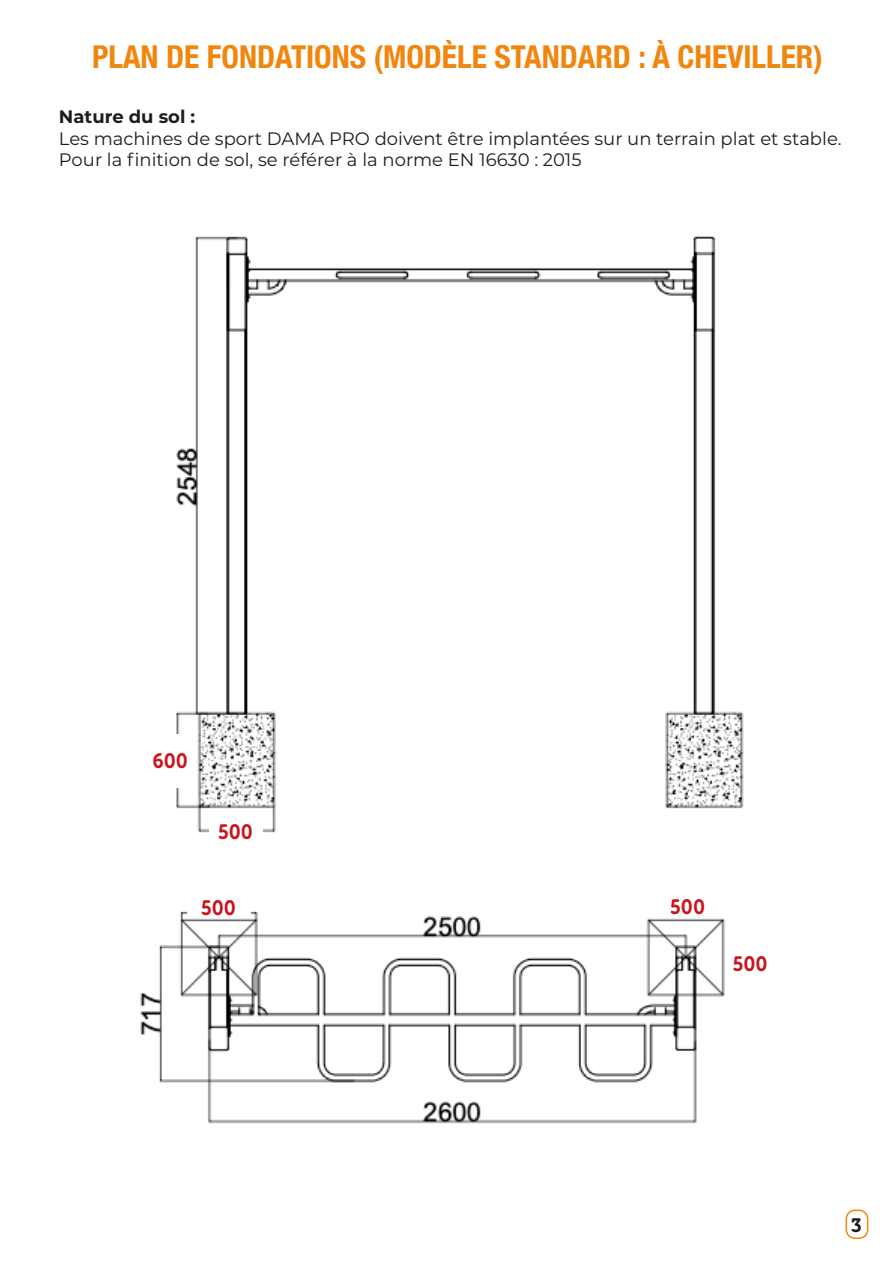
<style>
.page{position:relative;width:893px;height:1263px;background:#fff}
.page>*{position:absolute;margin:0;border:0;box-sizing:border-box;transform-origin:0 0}
.t1{font:700 condensed 31.5px "Helvetica Neue";color:#f1860e}
.t2{font:700 22.5px "Clone Rounded";color:#ca151e;scale:.91 1}
.t3{font:700 21px "Clone Rounded";color:#1d1d1b}
.t4{font:18px/21.6px "Montserrat";color:#1d1d1b}
.t5{font:700 18px "Montserrat";color:#1d1d1b}
</style>
<div class="page">
<div style="left:846px;top:1209px;width:22px;height:30px;border:2px solid #f1860e;border-radius:9px"></div>
<img style="left:140px;top:911px;width:585px;height:213px">
<img style="left:176px;top:236px;width:568px;height:597px">
<div style="left:210px;top:811px;width:53px;height:23px;background:#fff"></div>
<div style="left:134px;top:735px;width:54px;height:53px;background:#fff"></div>
<div style="left:188px;top:891px;width:63px;height:24px;background:#fff"></div>
<h1 class="t1" style="left:92px;top:31px;width:732px">PLAN DE FONDATIONS (MODÈLE STANDARD : À CHEVILLER)</h1>
<p class="t5" style="left:59px;top:104px;width:138px">Nature du sol :</p>
<p class="t4" style="left:59px;top:127px;width:784px">Les machines de sport DAMA PRO doivent être implantées sur un terrain plat et stable.<br>Pour la finition de sol, se référer à la norme EN 16630 : 2015</p>
<p class="t2" style="left:153px;top:742px;width:40px">600</p>
<p class="t2" style="left:218px;top:813px;width:40px">500</p>
<p class="t2" style="left:201px;top:889px;width:40px">500</p>
<p class="t2" style="left:670px;top:888px;width:40px">500</p>
<p class="t2" style="left:733px;top:945px;width:40px">500</p>
<p class="t3" style="left:851px;top:1208px;width:13px">3</p>
</div>
